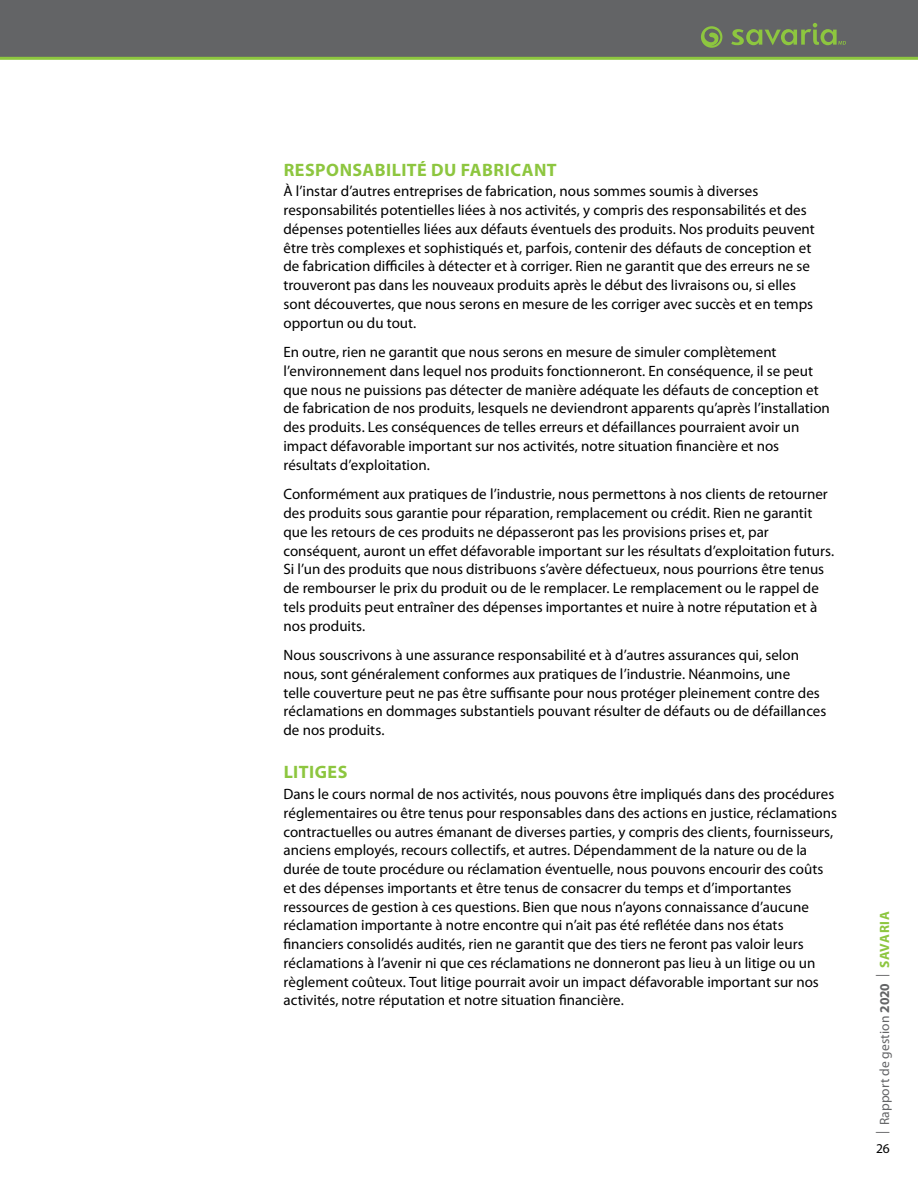
<style>
.page{position:relative;width:918px;height:1188px;background:#fff}
.page>*{position:absolute;margin:0;border:0;box-sizing:border-box;transform-origin:0 0}
.t1{font:700 18px "Myriad Pro";letter-spacing:.025em;color:#8dc63f}
.t2{font:15px/18.8px "Myriad Pro";color:#000}
.t3{font:13.5px "Myriad Pro";letter-spacing:.005em;color:#636466}
.t4{font:13.5px "Myriad Pro";color:#000}
.s1{font-weight:700}
.s2{font-weight:700;color:#8dc63f}
</style>
<div class="page">
<div style="left:0;top:0;width:918px;height:58px;background:#636466"></div>
<svg style="left:701px;top:26px;width:21px;height:22px"></svg>
<svg style="left:731px;top:23px;width:115px;height:22px"></svg>
<hr style="left:0;top:57px;width:918px;height:3px;background:#8dc63f">
<p class="t1" style="left:284px;top:158px;width:275px">RESPONSABILITÉ DU FABRICANT</p>
<p class="t2" style="left:284px;top:182px;width:533px">À l’instar d’autres entreprises de fabrication, nous sommes soumis à diverses responsabilités potentielles liées à nos activités, y compris des responsabilités et des dépenses potentielles liées aux défauts éventuels des produits. Nos produits peuvent être très complexes et sophistiqués et, parfois, contenir des défauts de conception et de fabrication difficiles à détecter et à corriger. Rien ne garantit que des erreurs ne se trouveront pas dans les nouveaux produits après le début des livraisons ou, si elles sont découvertes, que nous serons en mesure de les corriger avec succès et en temps opportun ou du tout.</p>
<p class="t2" style="left:284px;top:343px;width:548px">En outre, rien ne garantit que nous serons en mesure de simuler complètement l’environnement dans lequel nos produits fonctionneront. En conséquence, il se peut que nous ne puissions pas détecter de manière adéquate les défauts de conception et de fabrication de nos produits, lesquels ne deviendront apparents qu’après l’installation des produits. Les conséquences de telles erreurs et défaillances pourraient avoir un impact défavorable important sur nos activités, notre situation financière et nos résultats d’exploitation.</p>
<p class="t2" style="left:284px;top:485px;width:552px">Conformément aux pratiques de l’industrie, nous permettons à nos clients de retourner des produits sous garantie pour réparation, remplacement ou crédit. Rien ne garantit que les retours de ces produits ne dépasseront pas les provisions prises et, par conséquent, auront un effet défavorable important sur les résultats d’exploitation futurs.<br>Si l’un des produits que nous distribuons s’avère défectueux, nous pourrions être tenus de rembourser le prix du produit ou de le remplacer. Le remplacement ou le rappel de tels produits peut entraîner des dépenses importantes et nuire à notre réputation et à nos produits.</p>
<p class="t2" style="left:284px;top:645px;width:544px">Nous souscrivons à une assurance responsabilité et à d’autres assurances qui, selon nous, sont généralement conformes aux pratiques de l’industrie. Néanmoins, une<br>telle couverture peut ne pas être suffisante pour nous protéger pleinement contre des réclamations en dommages substantiels pouvant résulter de défauts ou de défaillances de nos produits.</p>
<p class="t1" style="left:284px;top:760px;width:65px">LITIGES</p>
<p class="t2" style="left:284px;top:784px;width:555px">Dans le cours normal de nos activités, nous pouvons être impliqués dans des procédures réglementaires ou être tenus pour responsables dans des actions en justice, réclamations contractuelles ou autres émanant de diverses parties, y compris des clients, fournisseurs, anciens employés, recours collectifs, et autres. Dépendamment de la nature ou de la durée de toute procédure ou réclamation éventuelle, nous pouvons encourir des coûts et des dépenses importants et être tenus de consacrer du temps et d’importantes ressources de gestion à ces questions. Bien que nous n’ayons connaissance d’aucune réclamation importante à notre encontre qui n’ait pas été reflétée dans nos états financiers consolidés audités, rien ne garantit que des tiers ne feront pas valoir leurs réclamations à l’avenir ni que ces réclamations ne donneront pas lieu à un litige ou un règlement coûteux. Tout litige pourrait avoir un impact défavorable important sur nos activités, notre réputation et notre situation financière.</p>
<p class="t3" style="left:876px;top:1134px;width:224px;rotate:-90deg">| Rapport de gestion <span class="s1">2020</span> | <span class="s2">SAVARIA</span></p>
<p class="t4" style="left:876px;top:1140px;width:15px">26</p>
</div>
